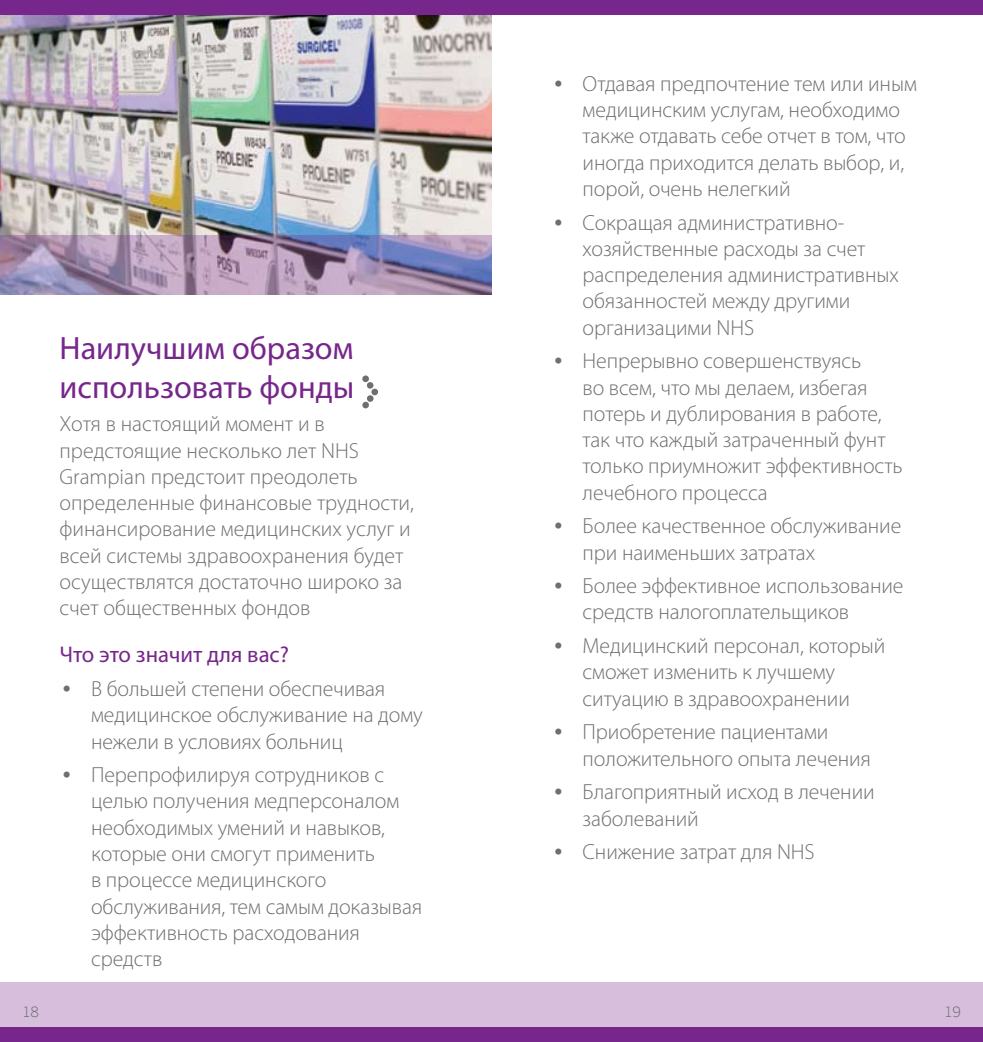
<style>
.page{position:relative;width:983px;height:1042px;background:#fff}
.page>*{position:absolute;margin:0;border:0;box-sizing:border-box;transform-origin:0 0}
.t1{font:32.38px/38.9px "Myriad Pro";color:#77278b}
.t2{font:22.75px "Myriad Pro";color:#77278b}
.t3{font:300 21.88px/26.2px "Myriad Pro";letter-spacing:-.005em;color:#6d6f71}
.t4{font:100 15.75px "News Gothic Com";color:#6d6f71}
.s1{font-family:"Praxis EF"}
</style>
<div class="page">
<img style="left:0;top:15px;width:491px;height:220px">
<div style="left:0;top:982px;width:982px;height:60px;background:#d6bedc"></div>
<div style="left:0;top:1027px;width:982px;height:15px;background:#77278b"></div>
<div style="left:0;top:0;width:982px;height:15px;background:#77278b"></div>
<svg style="left:362px;top:375px;width:16px;height:33px"></svg>
<svg style="left:0;top:235px;width:491px;height:59px;background:#9e8caf"></svg>
<h1 class="t1" style="left:60px;top:328px;width:296px">Наилучшим образом использовать фонды</h1>
<p class="t3" style="left:60px;top:411px;width:356px">Хотя в настоящий момент и в предстоящие несколько лет NHS<br>Grampian предстоит преодолеть определенные финансовые трудности, финансирование медицинских услуг и всей системы здравоохранения будет осуществлятся достаточно широко за счет общественных фондов</p>
<p class="t2" style="left:60px;top:640px;width:231px">Что это значит для вас?</p>
<p class="t3" style="left:91px;top:675px;width:333px;text-indent:-32px"><span class="s1">•</span> В большей степени обеспечивая медицинское обслуживание на дому нежели в условиях больниц</p>
<p class="t3" style="left:91px;top:761px;width:332px;text-indent:-32px"><span class="s1">•</span> Перепрофилируя сотрудников с целью получения медперсоналом необходимых умений и навыков, которые они смогут применить<br>в процессе медицинского обслуживания, тем самым доказывая эффективность расходования средств</p>
<p class="t3" style="left:582px;top:70px;width:336px;text-indent:-32px"><span class="s1">•</span> Отдавая предпочтение тем или иным медицинским услугам, необходимо также отдавать себе отчет в том, что иногда приходится делать выбор, и, порой, очень нелегкий</p>
<p class="t3" style="left:582px;top:209px;width:317px;text-indent:-32px"><span class="s1">•</span> Сокращая административно&shy;хозяйственные расходы за счет распределения административных обязанностей между другими организацими NHS</p>
<p class="t3" style="left:582px;top:348px;width:321px;text-indent:-32px"><span class="s1">•</span> Непрерывно совершенствуясь<br>во всем, что мы делаем, избегая потерь и дублирования в работе, так что каждый затраченный фунт только приумножит эффективность лечебного процесса</p>
<p class="t3" style="left:582px;top:513px;width:320px;text-indent:-32px"><span class="s1">•</span> Более качественное обслуживание при наименьших затратах</p>
<p class="t3" style="left:582px;top:572px;width:322px;text-indent:-32px"><span class="s1">•</span> Более эффективное использование средств налогоплательщиков</p>
<p class="t3" style="left:582px;top:632px;width:304px;text-indent:-32px"><span class="s1">•</span> Медицинский персонал, который сможет изменить к лучшему ситуацию в здравоохранении</p>
<p class="t3" style="left:582px;top:719px;width:290px;text-indent:-32px"><span class="s1">•</span> Приобретение пациентами положительного опыта лечения</p>
<p class="t3" style="left:582px;top:779px;width:293px;text-indent:-32px"><span class="s1">•</span> Благоприятный исход в лечении заболеваний</p>
<p class="t3" style="left:551px;top:838px;width:265px"><span class="s1">•</span> Снижение затрат для NHS</p>
<p class="t4" style="left:22px;top:1003px;width:18px">18</p>
<p class="t4" style="left:943px;top:1003px;width:18px">19</p>
</div>
